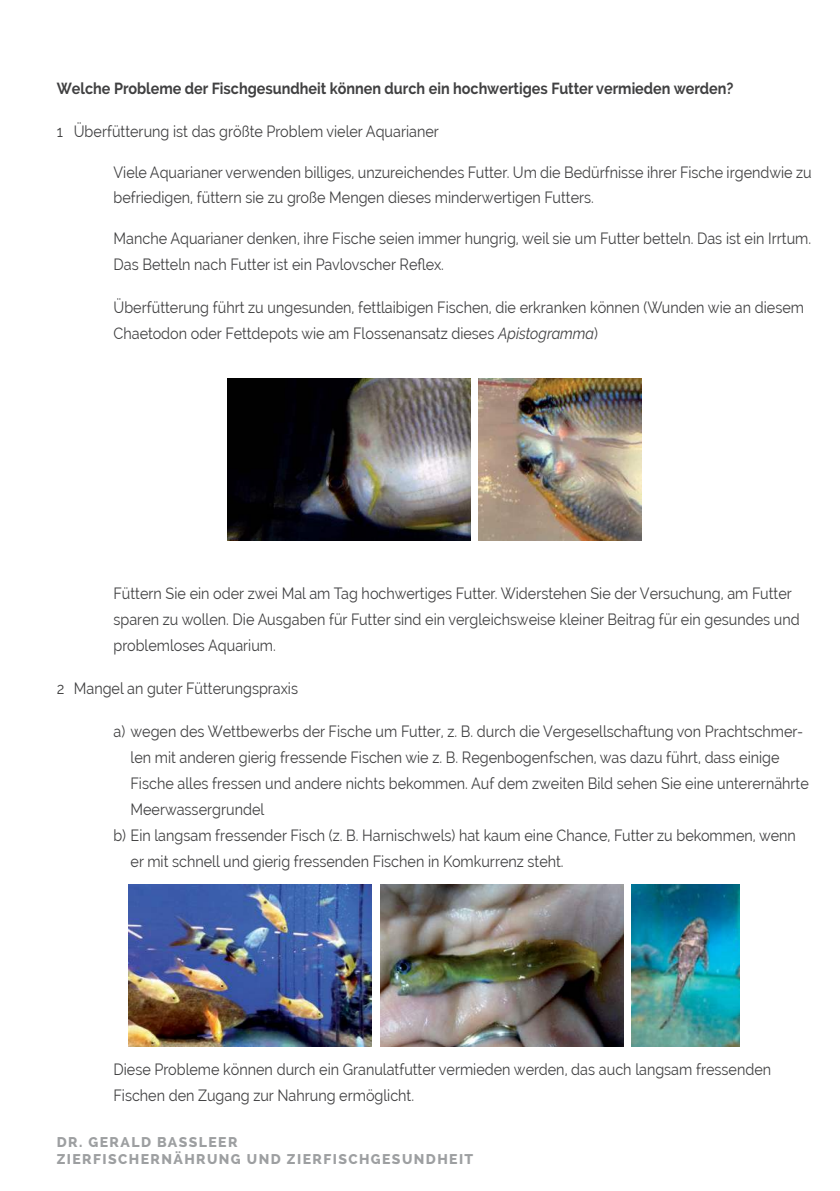
<style>
.page{position:relative;width:840px;height:1191px;background:#fff}
.page>*{position:absolute;margin:0;border:0;box-sizing:border-box;transform-origin:0 0}
.t1{font:16px/26px "Raleway";color:#404041;scale:.9 1}
.t2{font:700 16px "Raleway";color:#404041;scale:.9 1}
.t3{font:800 14px/16.8px "Raleway";letter-spacing:.1em;color:#9d9fa1}
.s1{font-style:italic}
</style>
<div class="page">
<img style="left:128px;top:884px;width:244px;height:163px">
<img style="left:380px;top:884px;width:243px;height:163px">
<img style="left:631px;top:884px;width:108px;height:163px">
<img style="left:227px;top:378px;width:243px;height:163px">
<img style="left:478px;top:378px;width:162px;height:163px">
<p class="t2" style="left:57px;top:82px;width:753px">Welche Probleme der Fischgesundheit können durch ein hochwertiges Futter vermieden werden?</p>
<p class="t1" style="left:57px;top:119px;width:426px">1 Überfütterung ist das größte Problem vieler Aquarianer</p>
<p class="t1" style="left:113px;top:161px;width:776px;line-height:24px">Viele Aquarianer verwenden billiges, unzureichendes Futter. Um die Bedürfnisse ihrer Fische irgendwie zu befriedigen, füttern sie zu große Mengen dieses minderwertigen Futters.</p>
<p class="t1" style="left:113px;top:225px;width:776px">Manche Aquarianer denken, ihre Fische seien immer hungrig, weil sie um Futter betteln. Das ist ein Irrtum.<br>Das Betteln nach Futter ist ein Pavlovscher Re昀氀ex.</p>
<p class="t1" style="left:113px;top:294px;width:768px">Überfütterung führt zu ungesunden, fettlaibigen Fischen, die erkranken können (Wunden wie an diesem<br>Chaetodon oder Fettdepots wie am Flossenansatz dieses <span class="s1">Apistogramma</span>)</p>
<p class="t1" style="left:113px;top:580px;width:763px">Füttern Sie ein oder zwei Mal am Tag hochwertiges Futter. Widerstehen Sie der Versuchung, am Futter sparen zu wollen. Die Ausgaben für Futter sind ein vergleichsweise kleiner Beitrag für ein gesundes und problemloses Aquarium.</p>
<p class="t1" style="left:57px;top:675px;width:269px">2 Mangel an guter Fütterungspraxis</p>
<p class="t1" style="left:113px;top:718px;width:767px">a) wegen des Wettbewerbs der Fische um Futter, z. B. durch die Vergesellschaftung von Prachtschmer-</p>
<p class="t1" style="left:130px;top:744px;width:722px">len mit anderen gierig fressende Fischen wie z. B. Regenbogenfschen, was dazu führt, dass einige</p>
<p class="t1" style="left:130px;top:770px;width:754px">Fische alles fressen und andere nichts bekommen. Auf dem zweiten Bild sehen Sie eine unterernährte</p>
<p class="t1" style="left:130px;top:796px;width:150px">Meerwassergrundel</p>
<p class="t1" style="left:113px;top:822px;width:759px">b) Ein langsam fressender Fisch (z. B. Harnischwels) hat kaum eine Chance, Futter zu bekommen, wenn</p>
<p class="t1" style="left:130px;top:848px;width:482px">er mit schnell und gierig fressenden Fischen in Komkurrenz steht.</p>
<p class="t1" style="left:113px;top:1056px;width:731px">Diese Probleme können durch ein Granulatfutter vermieden werden, das auch langsam fressenden<br>Fischen den Zugang zur Nahrung ermöglicht.</p>
<p class="t3" style="left:57px;top:1134px;width:418px">DR. GERALD BASSLEER<br>ZIERFISCHERNÄHRUNG UND ZIERFISCHGESUNDHEIT</p>
</div>
